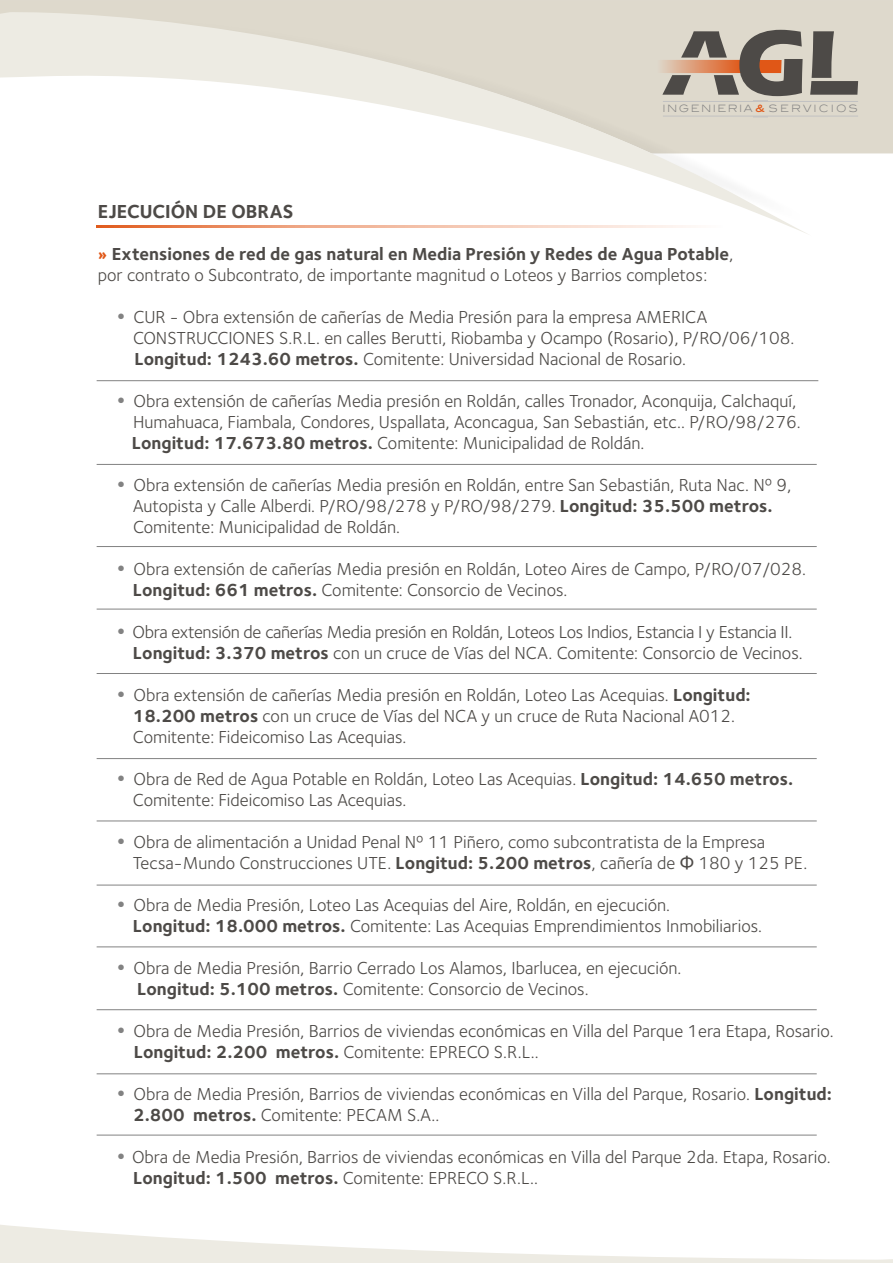
<style>
.page{position:relative;width:893px;height:1263px;background:#fff}
.page>*{position:absolute;margin:0;border:0;box-sizing:border-box;transform-origin:0 0}
.t1{font:700 24px "Foundry Sterling";color:#828282}
.t2{font:700 19.5px "Foundry Sterling";color:#4d4a47}
.t3{font:18px/21px "Foundry Sterling";color:#4d4a47}
.t4{font:18px/21px "Foundry Sterling";letter-spacing:-.02em;color:#4d4a47}
.t5{font:300 10.05px "Blair ITC";letter-spacing:.145em;color:#828282}
.s1{font-weight:500;color:#e05717}
.s2{font-weight:700;color:#e05717}
.s3{font-weight:700}
.s4{font-family:"Arial"}
</style>
<div class="page">
<div style="left:820px;top:0;width:73px;height:153px;background:#ded9cc"></div>
<svg style="left:0;top:4px;width:812px;height:231px"></svg>
<hr style="left:97px;top:225px;width:709px;height:2px;background:#e05717">
<hr style="left:97px;top:380px;width:721px;height:1px;background:#828282">
<hr style="left:663px;top:101px;width:195px;height:1px;background:#c2c2c2">
<hr style="left:663px;top:116px;width:195px;height:1px;background:#c2c2c2">
<svg style="left:753px;top:117px;width:15px;height:1px"></svg>
<svg style="left:810px;top:31px;width:48px;height:64px;background:#949088"></svg>
<div style="left:638px;top:60px;width:144px;height:13px;background:#ded9cc"></div>
<svg style="left:662px;top:30px;width:141px;height:71px;background:#a19285"></svg>
<svg style="left:0;top:1225px;width:893px;height:38px"></svg>
<hr style="left:97px;top:464px;width:720px;height:1px;background:#828282">
<hr style="left:97px;top:546px;width:720px;height:1px;background:#828282">
<hr style="left:97px;top:609px;width:720px;height:1px;background:#828282">
<hr style="left:97px;top:673px;width:720px;height:1px;background:#828282">
<hr style="left:97px;top:758px;width:720px;height:1px;background:#828282">
<hr style="left:97px;top:821px;width:720px;height:1px;background:#828282">
<hr style="left:97px;top:885px;width:720px;height:1px;background:#828282">
<hr style="left:97px;top:947px;width:720px;height:1px;background:#828282">
<hr style="left:97px;top:1009px;width:720px;height:1px;background:#828282">
<hr style="left:97px;top:1073px;width:720px;height:1px;background:#828282">
<hr style="left:97px;top:1135px;width:720px;height:1px;background:#828282">
<p class="t5" style="left:662px;top:105px;width:197px">INGENIERIA <span class="s1">&amp;</span> SERVICIOS</p>
<p class="t2" style="left:98px;top:204px;width:197px">EJECUCIÓN DE OBRAS</p>
<p class="t3" style="left:98px;top:245px;width:637px"><span class="s2">»</span> <span class="s3">Extensiones de red de gas natural en Media Presión y Redes de Agua Potable</span>, por contrato o Subcontrato, de importante magnitud o Loteos y Barrios completos:</p>
<p class="t3" style="left:133px;top:308px;width:663px">CUR - Obra extensión de cañerías de Media Presión para la empresa AMERICA<br>CONSTRUCCIONES S.R.L. en calles Berutti, Riobamba y Ocampo (Rosario), P/RO/06/108.<br><span class="s3">Longitud: 1243.60 metros.</span> Comitente: Universidad Nacional de Rosario.</p>
<p class="t3" style="left:132px;top:392px;width:670px">Obra extensión de cañerías Media presión en Roldán, calles Tronador, Aconquija, Calchaquí,<br>Humahuaca, Fiambala, Condores, Uspallata, Aconcagua, San Sebastián, etc.. P/RO/98/276.<br><span class="s3">Longitud: 17.673.80 metros.</span> Comitente: Municipalidad de Roldán.</p>
<p class="t3" style="left:133px;top:476px;width:660px">Obra extensión de cañerías Media presión en Roldán, entre San Sebastián, Ruta Nac. Nº 9,<br>Autopista y Calle Alberdi. P/RO/98/278 y P/RO/98/279. <span class="s3">Longitud: 35.500 metros.<br></span>Comitente: Municipalidad de Roldán.</p>
<p class="t3" style="left:133px;top:560px;width:675px">Obra extensión de cañerías Media presión en Roldán, Loteo Aires de Campo, P/RO/07/028.<br><span class="s3">Longitud: 661 metros.</span> Comitente: Consorcio de Vecinos.</p>
<p class="t4" style="left:133px;top:623px;width:672px">Obra extensión de cañerías Media presión en Roldán, Loteos Los Indios, Estancia I y Estancia II.<br><span class="s3">Longitud: 3.370 metros</span> con un cruce de Vías del NCA. Comitente: Consorcio de Vecinos.</p>
<p class="t3" style="left:133px;top:686px;width:619px">Obra extensión de cañerías Media presión en Roldán, Loteo Las Acequias. <span class="s3">Longitud:<br>18.200 metros</span> con un cruce de Vías del NCA y un cruce de Ruta Nacional A012.<br>Comitente: Fideicomiso Las Acequias.</p>
<p class="t3" style="left:133px;top:770px;width:662px">Obra de Red de Agua Potable en Roldán, Loteo Las Acequias. <span class="s3">Longitud: 14.650 metros.<br></span>Comitente: Fideicomiso Las Acequias.</p>
<p class="t3" style="left:133px;top:833px;width:676px">Obra de alimentación a Unidad Penal Nº 11 Piñero, como subcontratista de la Empresa<br>Tecsa-Mundo Construcciones UTE. <span class="s3">Longitud: 5.200 metros</span>, cañería de <span class="s4">Φ</span> 180 y 125 PE.</p>
<p class="t3" style="left:133px;top:896px;width:631px">Obra de Media Presión, Loteo Las Acequias del Aire, Roldán, en ejecución.<br><span class="s3">Longitud: 18.000 metros.</span> Comitente: Las Acequias Emprendimientos Inmobiliarios.</p>
<p class="t3" style="left:133px;top:959px;width:549px">Obra de Media Presión, Barrio Cerrado Los Alamos, Ibarlucea, en ejecución.<br><span class="s3">Longitud: 5.100 metros.</span> Comitente: Consorcio de Vecinos.</p>
<p class="t3" style="left:133px;top:1022px;width:702px">Obra de Media Presión, Barrios de viviendas económicas en Villa del Parque 1era Etapa, Rosario.<br><span class="s3">Longitud: 2.200 metros.</span> Comitente: EPRECO S.R.L..</p>
<p class="t3" style="left:133px;top:1085px;width:700px">Obra de Media Presión, Barrios de viviendas económicas en Villa del Parque, Rosario. <span class="s3">Longitud:<br>2.800 metros.</span> Comitente: PECAM S.A..</p>
<p class="t3" style="left:132px;top:1148px;width:700px">Obra de Media Presión, Barrios de viviendas económicas en Villa del Parque 2da. Etapa, Rosario.<br><span class="s3">Longitud: 1.500 metros.</span> Comitente: EPRECO S.R.L..</p>
<h1 class="t1" style="left:116px;top:305px;width:12px">•</h1>
<h1 class="t1" style="left:116px;top:389px;width:12px">•</h1>
<h1 class="t1" style="left:116px;top:473px;width:12px">•</h1>
<h1 class="t1" style="left:116px;top:557px;width:12px">•</h1>
<h1 class="t1" style="left:116px;top:620px;width:12px">•</h1>
<h1 class="t1" style="left:116px;top:683px;width:12px">•</h1>
<h1 class="t1" style="left:116px;top:767px;width:12px">•</h1>
<h1 class="t1" style="left:116px;top:830px;width:12px">•</h1>
<h1 class="t1" style="left:116px;top:893px;width:12px">•</h1>
<h1 class="t1" style="left:116px;top:956px;width:12px">•</h1>
<h1 class="t1" style="left:116px;top:1019px;width:12px">•</h1>
<h1 class="t1" style="left:116px;top:1082px;width:12px">•</h1>
<h1 class="t1" style="left:116px;top:1145px;width:12px">•</h1>
</div>
